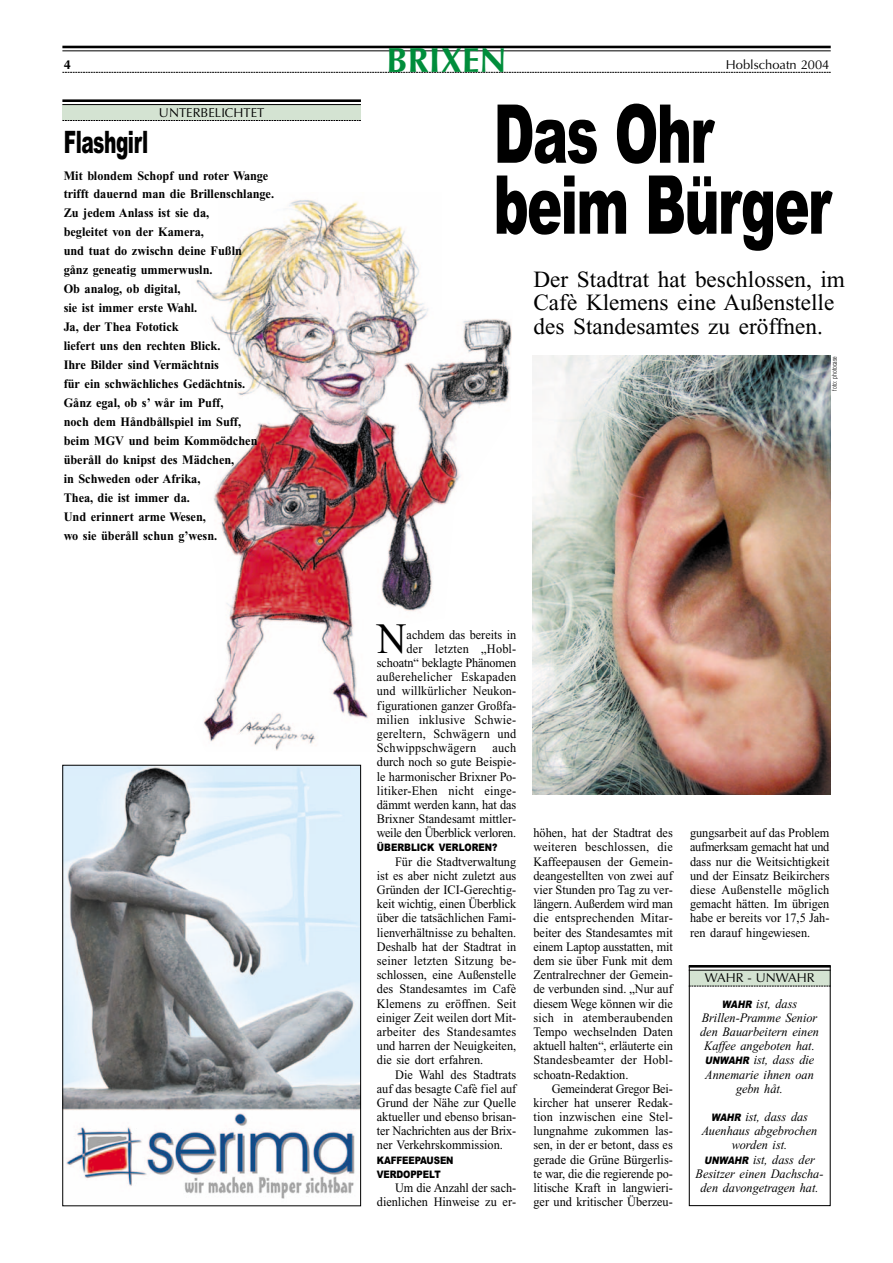
<style>
.page{position:relative;width:893px;height:1263px;background:#fff}
.page>*{position:absolute;margin:0;border:0;box-sizing:border-box;transform-origin:0 0}
.t1{font:900 81.3px/70.9px "Arial";letter-spacing:-.035em;color:#000;scale:.65 1}
.t2{font:43.35px "Times New Roman";color:#000;scale:.95 1}
.t3{font:700 34.8px "Optima";color:#008d3b}
.t4{font:900 30.9px "Arial";letter-spacing:-.025em;color:#000;scale:.6 1}
.t5{font:23.25px/23.2px "Times New Roman";color:#000}
.t6{font:12.9px/14.2px "Times New Roman";color:#000;text-align:justify;scale:.95 1}
.t7{font:700 12.9px/18.9px "Times New Roman";color:#000;scale:.95 1}
.t8{font:italic 12.9px/14.2px "Times New Roman";color:#000;text-align:center;scale:.95 1}
.t9{font:12.9px "Times New Roman";letter-spacing:.02em;color:#000;scale:.95 1}
.t10{font:12.9px "Optima";color:#000}
.t11{font:700 12.9px "Optima";color:#000}
.t12{font:900 10.35px/14.2px "Arial";letter-spacing:-.015em;color:#000;scale:.85 1}
.t13{font:300 condensed 6.45px "Helvetica";color:#000}
.s1{font-family:"Arial";font-weight:900;font-size:10.35px}
</style>
<div class="page">
<img style="left:196px;top:200px;width:316px;height:551px">
<div style="left:62px;top:105px;width:299px;height:15px;background:#d4e3d2"></div>
<hr style="left:62px;top:99px;width:299px;height:3px;background:#000">
<hr style="left:62px;top:104px;width:299px;height:1px;background:#000">
<svg style="left:62px;top:120px;width:299px;height:1px"></svg>
<hr style="left:62px;top:46px;width:768px;height:2px;background:#000">
<hr style="left:62px;top:51px;width:768px;height:1px;background:#000">
<svg style="left:62px;top:72px;width:768px;height:1px"></svg>
<div style="left:688px;top:970px;width:142px;height:16px;background:#d4e3d2"></div>
<hr style="left:688px;top:965px;width:142px;height:3px;background:#000">
<hr style="left:688px;top:970px;width:142px;height:1px;background:#000">
<svg style="left:690px;top:986px;width:138px;height:1px"></svg>
<div style="left:688px;top:966px;width:142px;height:240px;border:1px solid #000"></div>
<img style="left:532px;top:355px;width:298px;height:440px">
<img style="left:64px;top:767px;width:295px;height:432px">
<div style="left:62px;top:765px;width:299px;height:441px;border:1px solid #000"></div>
<p class="t11" style="left:64px;top:59px;width:9px">4</p>
<p class="t10" style="left:159px;top:107px;width:107px">UNTERBELICHTET</p>
<h3 class="t4" style="left:64px;top:131px;width:142px">Flashgirl</h3>
<p class="t7" style="left:64px;top:167px;width:223px">Mit blondem Schopf und roter Wange trifft dauernd man die Brillenschlange.<br>Zu jedem Anlass ist sie da,<br>begleitet von der Kamera,<br>und tuat do zwischn deine Fußln<br>gånz geneatig ummerwusln.<br>Ob analog, ob digital,<br>sie ist immer erste Wahl.<br>Ja, der Thea Fototick<br>liefert uns den rechten Blick.<br>Ihre Bilder sind Vermächtnis<br>für ein schwächliches Gedächtnis.<br>Gånz egal, ob s’ wår im Puff,<br>noch dem Håndbållspiel im Suff,<br>beim MGV und beim Kommödchen überåll do knipst des Mädchen,<br>in Schweden oder Afrika,<br>Thea, die ist immer da.<br>Und erinnert arme Wesen,<br>wo sie überåll schun g’wesn.</p>
<h3 class="t3" style="left:386px;top:45px;width:121px">BRIXEN</h3>
<p class="t10" style="left:725px;top:59px;width:105px">Hoblschoatn 2004</p>
<h1 class="t1" style="left:493px;top:107px;width:521px">Das Ohr beim Bürger</h1>
<h3 class="t5" style="left:533px;top:270px;width:313px">Der Stadtrat hat beschlossen, im<br>Cafè Klemens eine Außenstelle des Standesamtes zu eröffnen.</h3>
<p class="t13" style="left:832px;top:391px;width:36px;rotate:-90deg">foto: photocase</p>
<h2 class="t2" style="left:377px;top:623px;width:33px">N</h2>
<p class="t6" style="left:406px;top:628px;width:117px">achdem das bereits in</p>
<p class="t9" style="left:406px;top:644px;width:117px">der letzten „Hobl-</p>
<p class="t6" style="left:377px;top:657px;width:148px">schoatn“ beklagte Phänomen</p>
<p class="t9" style="left:377px;top:672px;width:148px">außerehelicher Eskapaden</p>
<p class="t6" style="left:377px;top:685px;width:148px">und willkürlicher Neukon-</p>
<p class="t6" style="left:377px;top:699px;width:148px">figurationen ganzer Großfa-</p>
<p class="t9" style="left:377px;top:715px;width:148px">milien inklusive Schwie-</p>
<p class="t9" style="left:377px;top:729px;width:148px">gereltern, Schwägern und</p>
<p class="t9" style="left:377px;top:743px;width:106px">Schwippschwägern</p>
<p class="t6" style="left:377px;top:742px;width:148px;text-indent:115px">auch durch noch so gute Beispie&shy;le harmonischer Brixner Po&shy;litiker-Ehen nicht einge&shy;dämmt werden kann, hat das Brixner Standesamt mittler&shy;weile den Überblick verloren.</p>
<p class="t12" style="left:377px;top:842px;width:144px">ÜBERBLICK VERLOREN?</p>
<p class="t6" style="left:377px;top:855px;width:148px;text-indent:18px">Für die Stadtverwaltung ist es aber nicht zuletzt aus Gründen der ICI-Gerechtig&shy;keit wichtig, einen Überblick über die tatsächlichen Fami&shy;lienverhältnisse zu behalten.<br>Deshalb hat der Stadtrat in seiner letzten Sitzung be&shy;schlossen, eine Außenstelle des Standesamtes im Cafè Klemens zu eröffnen. Seit einiger Zeit weilen dort Mit&shy;arbeiter des Standesamtes und harren der Neuigkeiten, die sie dort erfahren.</p>
<p class="t6" style="left:377px;top:1068px;width:148px;text-indent:18px">Die Wahl des Stadtrats auf das besagte Cafè fiel auf Grund der Nähe zur Quelle aktueller und ebenso brisan&shy;ter Nachrichten aus der Brix&shy;ner Verkehrskommission.</p>
<p class="t12" style="left:377px;top:1154px;width:92px">KAFFEEPAUSEN<br>VERDOPPELT</p>
<p class="t6" style="left:377px;top:1182px;width:148px;text-align:right">Um die Anzahl der sach&shy;dienlichen Hinweise zu er-</p>
<p class="t6" style="left:533px;top:827px;width:148px">höhen, hat der Stadtrat des weiteren beschlossen, die Kaffeepausen der Gemein&shy;deangestellten von zwei auf vier Stunden pro Tag zu ver&shy;längern. Außerdem wird man die entsprechenden Mitar&shy;beiter des Standesamtes mit einem Laptop ausstatten, mit dem sie über Funk mit dem Zentralrechner der Gemein&shy;de verbunden sind. „Nur auf diesem Wege können wir die sich in atemberaubenden Tempo wechselnden Daten aktuell halten“, erläuterte ein Standesbeamter der Hobl&shy;schoatn-Redaktion.</p>
<p class="t6" style="left:533px;top:1082px;width:148px;text-indent:18px">Gemeinderat Gregor Bei&shy;kircher hat unserer Redak&shy;tion inzwischen eine Stel&shy;lungnahme zukommen las&shy;sen, in der er betont, dass es gerade die Grüne Bürgerlis&shy;te war, die die regierende po&shy;litische Kraft in langwieri&shy;ger und kritischer Überzeu-</p>
<p class="t6" style="left:690px;top:827px;width:148px">gungsarbeit auf das Problem aufmerksam gemacht hat und dass nur die Weitsichtigkeit und der Einsatz Beikirchers diese Außenstelle möglich gemacht hätten. Im übrigen habe er bereits vor 17,5 Jah&shy;ren darauf hingewiesen.</p>
<p class="t10" style="left:705px;top:973px;width:111px">WAHR - UNWAHR</p>
<p class="t8" style="left:700px;top:997px;width:127px"><span class="s1">WAHR</span> ist, dass<br>Brillen-Pramme Senior den Bauarbeitern einen<br>Kaffee angeboten hat.<br><span class="s1">UNWAHR</span> ist, dass die<br>Annemarie ihnen oan gebn håt.</p>
<p class="t8" style="left:695px;top:1111px;width:136px"><span class="s1">WAHR</span> ist, dass das<br>Auenhaus abgebrochen worden ist.<br><span class="s1">UNWAHR</span> ist, dass der<br>Besitzer einen Dachscha&shy;den davongetragen hat.</p>
</div>
